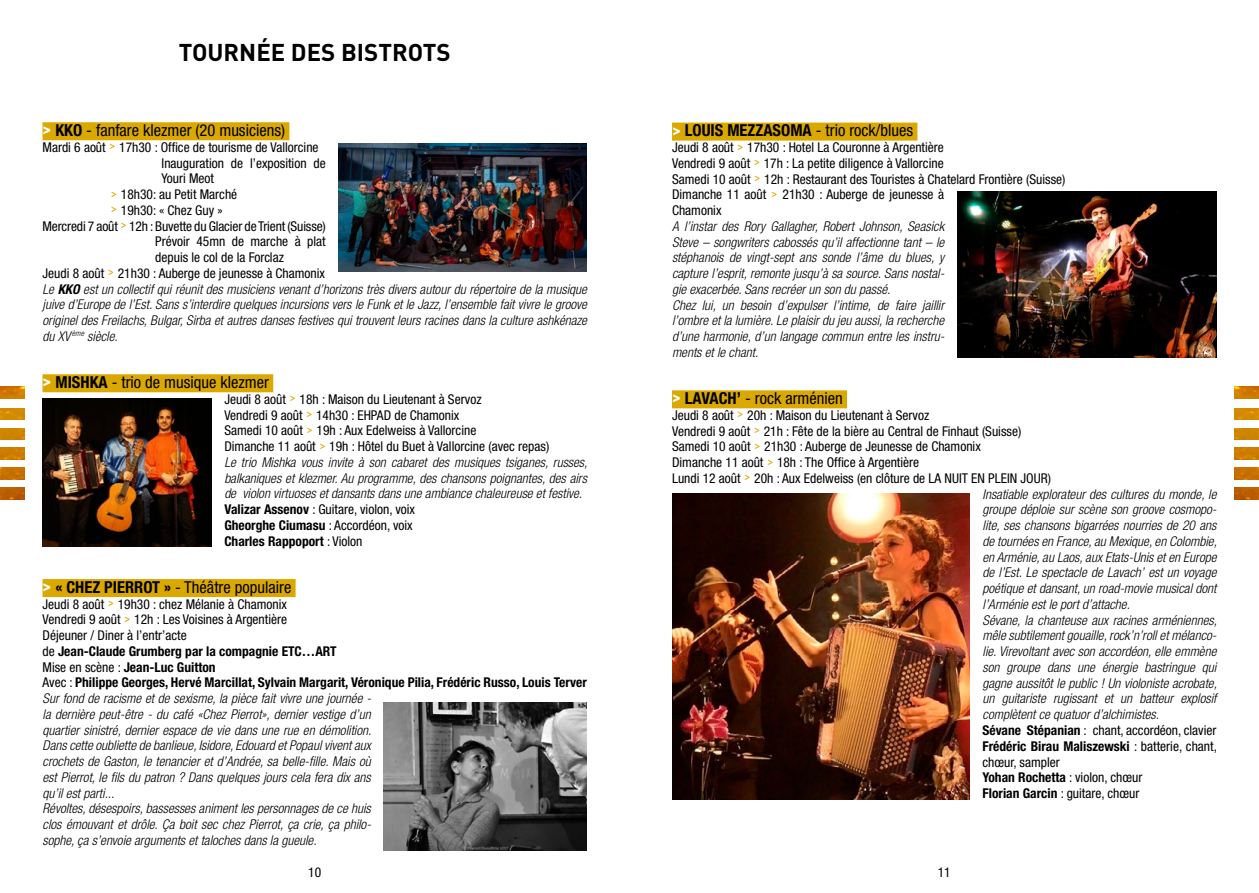
<style>
.page{position:relative;width:1259px;height:893px;background:#fff}
.page>*{position:absolute;margin:0;border:0;box-sizing:border-box;transform-origin:0 0}
.t1{font:700 24px "DIN Pro";color:#000}
.t2{font:condensed 16.5px "Helvetica Neue LT Std";color:#000}
.t3{font:italic 300 condensed 13.5px/15.8px "Helvetica Neue LT Std";color:#000}
.t4{font:condensed 13.5px/15.8px "Helvetica Neue LT Std";color:#000}
.t5{font:700 condensed 13.5px "Helvetica Neue LT Std";color:#000}
.s1{font-family:"DIN Pro";font-weight:700;font-stretch:normal;color:#fff}
.s2{font-weight:700}
.s3{font-family:"DIN Pro";font-stretch:normal;color:#dba800}
.s4{font-weight:300;font-style:italic}
.s5{font-weight:400;font-style:normal}
.s6{font-family:"DIN Pro";font-weight:400;font-style:normal;font-stretch:normal;color:#dba800}
.s7{font-weight:700;font-style:normal}
.s8{font-weight:400}
</style>
<div class="page">
<img style="left:1234px;top:387px;width:25px;height:11px">
<img style="left:0;top:387px;width:24px;height:11px">
<img style="left:1234px;top:408px;width:25px;height:12px">
<img style="left:0;top:408px;width:24px;height:12px">
<img style="left:1234px;top:428px;width:25px;height:12px">
<img style="left:0;top:428px;width:24px;height:12px">
<img style="left:1234px;top:448px;width:25px;height:11px">
<img style="left:0;top:448px;width:24px;height:11px">
<img style="left:1234px;top:468px;width:25px;height:11px">
<img style="left:0;top:468px;width:24px;height:11px">
<img style="left:1234px;top:488px;width:25px;height:11px">
<img style="left:0;top:488px;width:24px;height:11px">
<div style="left:672px;top:123px;width:245px;height:18px;background:#dba800"></div>
<div style="left:672px;top:390px;width:175px;height:18px;background:#dba800"></div>
<div style="left:43px;top:122px;width:246px;height:18px;background:#dba800"></div>
<div style="left:43px;top:374px;width:230px;height:18px;background:#dba800"></div>
<div style="left:43px;top:579px;width:253px;height:18px;background:#dba800"></div>
<img style="left:338px;top:144px;width:249px;height:127px">
<img style="left:672px;top:494px;width:297px;height:306px">
<img style="left:957px;top:191px;width:259px;height:167px">
<img style="left:43px;top:398px;width:169px;height:148px">
<img style="left:384px;top:702px;width:203px;height:148px">
<h1 class="t1" style="left:179px;top:36px;width:273px">TOURNÉE DES BISTROTS</h1>
<p class="t2" style="left:43px;top:121px;width:244px"><span class="s1">&gt;</span> <span class="s2">KKO</span> - fanfare klezmer (20 musiciens)</p>
<p class="t4" style="left:43px;top:139px;width:278px">Mardi 6 août <span class="s3">&gt;</span> 17h30 : Office de tourisme de Vallorcine</p>
<p class="t4" style="left:162px;top:155px;width:166px">Inauguration de l’exposition de</p>
<p class="t4" style="left:162px;top:171px;width:54px">Youri Meot</p>
<p class="t4" style="left:111px;top:186px;width:128px"><span class="s3">&gt;</span> 18h30: au Petit Marché</p>
<p class="t4" style="left:111px;top:202px;width:114px"><span class="s3">&gt;</span> 19h30: « Chez Guy »</p>
<p class="t4" style="left:43px;top:218px;width:285px">Mercredi 7 août <span class="s3">&gt;</span> 12h : Buvette du Glacier de Trient (Suisse)</p>
<p class="t4" style="left:155px;top:234px;width:172px">Prévoir 45mn de marche à plat</p>
<p class="t4" style="left:155px;top:249px;width:130px">depuis le col de la Forclaz</p>
<p class="t4" style="left:43px;top:265px;width:284px">Jeudi 8 août <span class="s3">&gt;</span> 21h30 : Auberge de jeunesse à Chamonix</p>
<p class="t3" style="left:43px;top:281px;width:546px">Le <span class="s2">KKO</span> est un collectif qui réunit des musiciens venant d’horizons très divers autour du répertoire de la musique</p>
<p class="t3" style="left:43px;top:297px;width:546px">juive d’Europe de l’Est. Sans s’interdire quelques incursions vers le Funk et le Jazz, l’ensemble fait vivre le groove</p>
<p class="t3" style="left:43px;top:313px;width:546px">originel des Freilachs, Bulgar, Sirba et autres danses festives qui trouvent leurs racines dans la culture ashkénaze</p>
<p class="t3" style="left:43px;top:328px;width:77px">du XV <sup>ème</sup> siècle.</p>
<p class="t2" style="left:43px;top:373px;width:228px"><span class="s1">&gt;</span> <span class="s2">MISHKA</span> - trio de musique klezmer</p>
<p class="t4" style="left:224px;top:391px;width:365px">Jeudi 8 août <span class="s3">&gt;</span> 18h : Maison du Lieutenant à Servoz<br>Vendredi 9 août <span class="s3">&gt;</span> 14h30 : EHPAD de Chamonix<br>Samedi 10 août <span class="s3">&gt;</span> 19h : Aux Edelweiss à Vallorcine<br>Dimanche 11 août <span class="s3">&gt;</span> 19h : Hôtel du Buet à Vallorcine (avec repas)<br><span class="s4">Le trio Mishka vous invite à son cabaret des musiques tsiganes, russes, balkaniques et klezmer. Au programme, des chansons poignantes, des airs de violon virtuoses et dansants dans une ambiance chaleureuse et festive.<br></span><span class="s2">Valizar Assenov</span> : Guitare, violon, voix<br><span class="s2">Gheorghe Ciumasu</span> : Accordéon, voix<br><span class="s2">Charles Rappoport</span> : Violon</p>
<p class="t2" style="left:43px;top:577px;width:250px"><span class="s1">&gt;</span> <span class="s2">« CHEZ PIERROT »</span> - Théâtre populaire</p>
<p class="t3" style="left:43px;top:596px;width:546px"><span class="s5">Jeudi 8 août</span> <span class="s6">&gt;</span> <span class="s5">19h30 : chez Mélanie à Chamonix<br>Vendredi 9 août</span> <span class="s6">&gt;</span> <span class="s5">12h : Les Voisines à Argentière<br>Déjeuner / Diner à l’entr’acte<br>de</span> <span class="s7">Jean-Claude Grumberg par la compagnie ETC…ART<br></span><span class="s5">Mise en scène :</span> <span class="s7">Jean-Luc Guitton<br></span><span class="s5">Avec :</span> <span class="s7">Philippe Georges, Hervé Marcillat, Sylvain Margarit, Véronique Pilia, Frédéric Russo, Louis Terver </span>Sur fond de racisme et de sexisme, la pièce fait vivre une journée -<br>la dernière peut-être - du café «Chez Pierrot», dernier vestige d’un<br>quartier sinistré, dernier espace de vie dans une rue en démolition.<br>Dans cette oubliette de banlieue, Isidore, Edouard et Popaul vivent aux<br>crochets de Gaston, le tenancier et d’Andrée, sa belle-fille. Mais où<br>est Pierrot, le fils du patron ? Dans quelques jours cela fera dix ans<br>qu’il est parti...<br>Révoltes, désespoirs, bassesses animent les personnages de ce huis<br>clos émouvant et drôle. Ça boit sec chez Pierrot, ça crie, ça philo-<br>sophe, ça s’envoie arguments et taloches dans la gueule.</p>
<p class="t2" style="left:672px;top:121px;width:243px"><span class="s1">&gt;</span> <span class="s2">LOUIS MEZZASOMA</span> - trio rock/blues</p>
<p class="t4" style="left:672px;top:139px;width:395px">Jeudi 8 août <span class="s3">&gt;</span> 17h30 : Hotel La Couronne à Argentière<br>Vendredi 9 août <span class="s3">&gt;</span> 17h : La petite diligence à Vallorcine<br>Samedi 10 août <span class="s3">&gt;</span> 12h : Restaurant des Touristes à Chatelard Frontière (Suisse)<br>Dimanche 11 août <span class="s3">&gt;</span> 21h30 : Auberge de jeunesse à<br>Chamonix</p>
<p class="t3" style="left:672px;top:219px;width:274px">A l’instar des Rory Gallagher, Robert Johnson, Seasick Steve – songwriters cabossés qu’il affectionne tant – le stéphanois de vingt-sept ans sonde l’âme du blues, y capture l’esprit, remonte jusqu’à sa source. Sans nostal&shy;gie exacerbée. Sans recréer un son du passé.<br>Chez lui, un besoin d’expulser l’intime, de faire jaillir l’ombre et la lumière. Le plaisir du jeu aussi, la recherche d’une harmonie, d’un langage commun entre les instru&shy;ments et le chant.</p>
<p class="t2" style="left:672px;top:389px;width:172px"><span class="s1">&gt;</span> <span class="s2">LAVACH’</span> - rock arménien</p>
<p class="t4" style="left:672px;top:407px;width:259px">Jeudi 8 août <span class="s3">&gt;</span> 20h : Maison du Lieutenant à Servoz</p>
<p class="t4" style="left:672px;top:423px;width:351px">Vendredi 9 août <span class="s3">&gt;</span> 21h : Fête de la bière au Central de Finhaut (Suisse)</p>
<p class="t4" style="left:672px;top:439px;width:310px">Samedi 10 août <span class="s3">&gt;</span> 21h30 : Auberge de Jeunesse de Chamonix</p>
<p class="t4" style="left:672px;top:454px;width:249px">Dimanche 11 août <span class="s3">&gt;</span> 18h : The Office à Argentière</p>
<p class="t4" style="left:672px;top:470px;width:380px">Lundi 12 août <span class="s3">&gt;</span> 20h : Aux Edelweiss (en clôture de LA NUIT EN PLEIN JOUR)</p>
<p class="t3" style="left:982px;top:486px;width:235px">Insatiable explorateur des cultures du monde, le</p>
<p class="t3" style="left:982px;top:502px;width:235px">groupe déploie sur scène son groove cosmopo-</p>
<p class="t3" style="left:982px;top:518px;width:235px">lite, ses chansons bigarrées nourries de 20 ans</p>
<p class="t3" style="left:982px;top:534px;width:236px">de tournées en France, au Mexique, en Colombie,</p>
<p class="t3" style="left:982px;top:549px;width:235px">en Arménie, au Laos, aux Etats-Unis et en Europe</p>
<p class="t3" style="left:982px;top:565px;width:235px">de l’Est. Le spectacle de Lavach’ est un voyage</p>
<p class="t3" style="left:982px;top:581px;width:235px">poétique et dansant, un road-movie musical dont</p>
<p class="t3" style="left:982px;top:597px;width:149px">l’Arménie est le port d’attache.</p>
<p class="t3" style="left:982px;top:612px;width:236px">Sévane, la chanteuse aux racines arméniennes,</p>
<p class="t3" style="left:982px;top:628px;width:235px">mêle subtilement gouaille, rock’n’roll et mélanco-</p>
<p class="t3" style="left:982px;top:644px;width:235px">lie. Virevoltant avec son accordéon, elle emmène</p>
<p class="t3" style="left:982px;top:660px;width:235px">son groupe dans une énergie bastringue qui</p>
<p class="t3" style="left:982px;top:675px;width:236px">gagne aussitôt le public ! Un violoniste acrobate,</p>
<p class="t3" style="left:982px;top:691px;width:235px">un guitariste rugissant et un batteur explosif</p>
<p class="t3" style="left:982px;top:707px;width:178px">complètent ce quatuor d’alchimistes.</p>
<p class="t4" style="left:982px;top:722px;width:235px"><span class="s2">Sévane Stépanian</span> : chant, accordéon, clavier</p>
<p class="t5" style="left:982px;top:738px;width:236px">Frédéric Birau Maliszewski <span class="s8">: batterie, chant,</span></p>
<p class="t4" style="left:982px;top:754px;width:79px">chœur, sampler</p>
<p class="t5" style="left:982px;top:769px;width:161px">Yohan Rochetta <span class="s8">: violon, chœur</span></p>
<p class="t4" style="left:982px;top:785px;width:158px"><span class="s2">Florian Garcin</span> : guitare, chœur</p>
<p class="t4" style="left:308px;top:864px;width:14px">10</p>
<p class="t4" style="left:937px;top:864px;width:14px">11</p>
</div>
